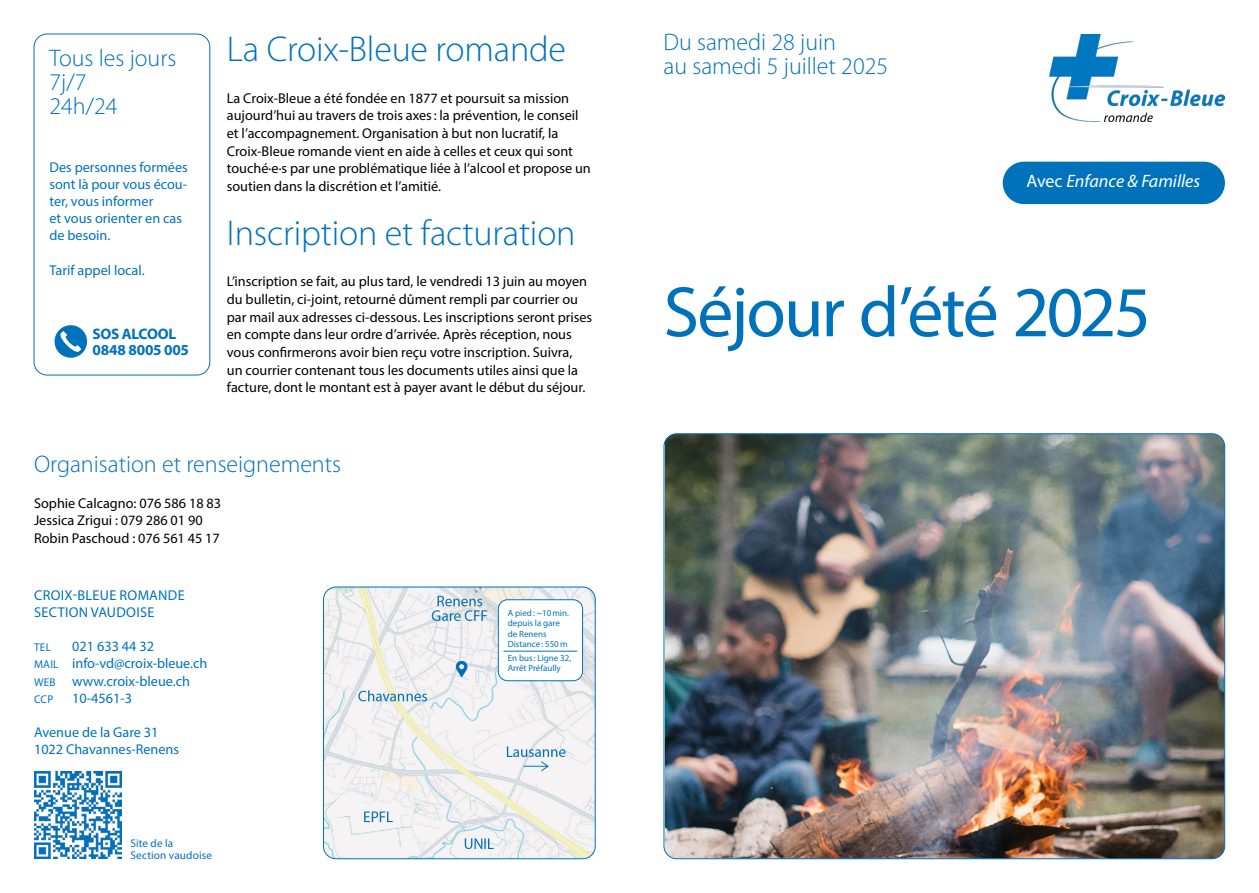
<style>
.page{position:relative;width:1259px;height:893px;background:#fff}
.page>*{position:absolute;margin:0;border:0;box-sizing:border-box;transform-origin:0 0}
.t1{font:72px "Myriad Pro";letter-spacing:-.03em;color:#0072bc}
.t2{font:300 36px "Myriad Pro";letter-spacing:-.005em;color:#0072bc}
.t3{font:300 24px/24px "Myriad Pro";color:#0072bc}
.t4{font:italic 18px "Myriad Pro";color:#fff}
.t5{font:700 15.15px/16.5px "Myriad Pro";letter-spacing:-.015em;color:#0072bc}
.t6{font:14.25px/17.7px "Myriad Pro";color:#000}
.t7{font:14.25px/17.1px "Myriad Pro";color:#0072bc}
.t8{font:14.25px/17.1px "Myriad Pro";letter-spacing:.02em;color:#0072bc}
.t9{font:11.25px/12.1px "Myriad Pro";letter-spacing:.015em;color:#0072bc}
.t10{font:9px/10.5px "Myriad Pro";color:#0072bc}
.s1{font-size:11.25px}
.s2{font-style:normal}
</style>
<div class="page">
<img style="left:1049px;top:34px;width:176px;height:87px">
<div style="left:1002px;top:162px;width:223px;height:42px;background:#0072bc;border-radius:21px"></div>
<img style="left:665px;top:434px;width:559px;height:425px">
<img style="left:34px;top:771px;width:88px;height:88px">
<div style="left:34px;top:34px;width:176px;height:341px;border:1px solid #0072bc;border-radius:13px"></div>
<div style="left:55px;top:325px;width:32px;height:33px;background:#0072bc;border-radius:50%"></div>
<svg style="left:58px;top:331px;width:23px;height:23px"></svg>
<img style="left:323px;top:587px;width:272px;height:272px">
<div style="left:323px;top:587px;width:272px;height:272px;border:1px solid #0072bc;border-radius:13px"></div>
<div style="left:498px;top:600px;width:84px;height:81px;background:#fff;border-radius:9px"></div>
<hr style="left:503px;top:651px;width:74px;height:1px;background:#0072bc">
<div style="left:498px;top:600px;width:85px;height:81px;border:1px solid #0072bc;border-radius:9px"></div>
<h3 class="t3" style="left:49px;top:45px;width:128px">Tous les jours<br>7j/7<br>24h/24</h3>
<p class="t7" style="left:49px;top:158px;width:140px">Des personnes formées sont là pour vous écou&shy;ter, vous informer<br>et vous orienter en cas de besoin.</p>
<p class="t7" style="left:49px;top:261px;width:97px">Tarif appel local.</p>
<p class="t5" style="left:92px;top:325px;width:98px">SOS ALCOOL<br>0848 8005 005</p>
<h2 class="t2" style="left:227px;top:27px;width:341px">La Croix-Bleue romande</h2>
<p class="t6" style="left:227px;top:89px;width:365px">La Croix-Bleue a été fondée en 1877 et poursuit sa mission aujourd’hui au travers de trois axes: la prévention, le conseil et l’accompagnement. Organisation à but non lucratif, la Croix-Bleue romande vient en aide à celles et ceux qui sont touché·e·s par une problématique liée à l’alcool et propose un soutien dans la discrétion et l’amitié.</p>
<h2 class="t2" style="left:227px;top:211px;width:350px">Inscription et facturation</h2>
<p class="t6" style="left:227px;top:273px;width:367px">L’inscription se fait, au plus tard, le vendredi 13 juin au moyen du bulletin, ci-joint, retourné dûment rempli par courrier ou par mail aux adresses ci-dessous. Les inscriptions seront prises en compte dans leur ordre d’arrivée. Après réception, nous vous confirmerons avoir bien reçu votre inscription. Suivra,<br>un courrier contenant tous les documents utiles ainsi que la facture, dont le montant est à payer avant le début du séjour.</p>
<h3 class="t3" style="left:34px;top:452px;width:309px">Organisation et renseignements</h3>
<p class="t6" style="left:34px;top:494px;width:189px">Sophie Calcagno: 076 586 18 83<br>Jessica Zrigui : 079 286 01 90<br>Robin Paschoud : 076 561 45 17</p>
<p class="t8" style="left:34px;top:586px;width:152px">CROIX-BLEUE ROMANDE<br>SECTION VAUDOISE</p>
<p class="t9" style="left:34px;top:641px;width:18px">TEL</p>
<p class="t7" style="left:34px;top:638px;width:175px;text-indent:38px">021 633 44 32<br><span class="s1">MAIL</span> info-vd@croix-bleue.ch<br><span class="s1">WEB</span> www.croix-bleue.ch</p>
<p class="t9" style="left:34px;top:693px;width:21px">CCP</p>
<p class="t7" style="left:72px;top:689px;width:61px">10-4561-3</p>
<p class="t7" style="left:34px;top:723px;width:147px">Avenue de la Gare 31<br>1022 Chavannes-Renens</p>
<p class="t9" style="left:130px;top:837px;width:83px">Site de la<br>Section vaudoise</p>
<p class="t10" style="left:508px;top:608px;width:63px">A pied: ~10min. depuis la gare de Renens<br>Distance: 550m</p>
<p class="t10" style="left:508px;top:652px;width:65px">En bus: Ligne 32,<br>Arrêt Préfaully</p>
<h3 class="t3" style="left:663px;top:30px;width:226px">Du samedi 28 juin<br>au samedi 5 juillet 2025</h3>
<p class="t4" style="left:1026px;top:170px;width:175px"><span class="s2">Avec</span> Enfance &amp; Familles</p>
<h1 class="t1" style="left:663px;top:268px;width:489px">Séjour d’été 2025</h1>
</div>
